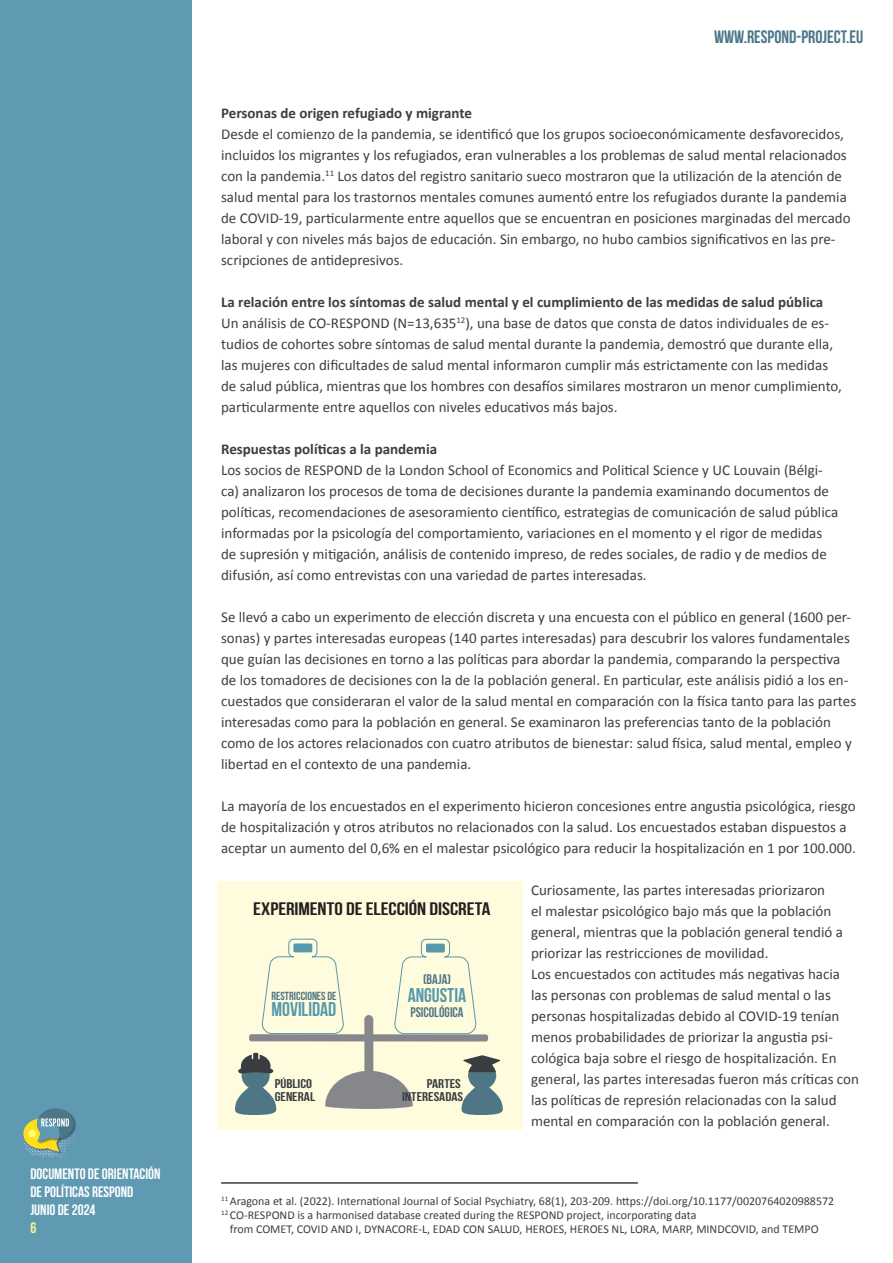
<style>
.page{position:relative;width:893px;height:1263px;background:#fff}
.page>*{position:absolute;margin:0;border:0;box-sizing:border-box;transform-origin:0 0}
.t1{font:700 19.8px "Bebas Neue";letter-spacing:-.005em;color:#5798ad}
.t2{font:700 18px "Bebas Neue";letter-spacing:-.005em;color:#231f20;scale:1.18 1}
.t3{font:18px "Bebas Neue";color:#4c7789}
.t4{font:15px/21px "Calibri";color:#3e3e3f}
.t5{font:700 15px "Calibri";color:#3e3e3f}
.t6{font:700 15px/18px "Bebas Neue";color:#fff}
.t7{font:700 15px "Bebas Neue";color:#fff690}
.t8{font:700 13.8px "Bebas Neue";letter-spacing:-.005em;color:#4f7583}
.t9{font:700 12.6px/12.8px "Bebas Neue";letter-spacing:.005em;color:#393c40;text-align:right;scale:1.18 1}
.t10{font:12px/14.4px "Calibri";color:#3e3e3f}
.t11{font:700 11.7px "Bebas Neue";color:#4f7583}
</style>
<div class="page">
<div style="left:0;top:0;width:191px;height:1263px;background:#5f99b2"></div>
<svg style="left:23px;top:1108px;width:53px;height:51px"></svg>
<hr style="left:221px;top:1182px;width:417px;height:2px;background:#3e3e3f">
<div style="left:217px;top:881px;width:306px;height:249px;background:#fffcdd"></div>
<svg style="left:235px;top:938px;width:268px;height:177px"></svg>
<p class="t6" style="left:30px;top:1165px;width:132px">DOCUMENTO DE ORIENTACIÓN<br>DE POLÍTICAS RESPOND<br>JUNIO DE 2024</p>
<p class="t7" style="left:30px;top:1220px;width:7px">6</p>
<p class="t3" style="left:714px;top:27px;width:151px">WWW.RESPOND-PROJECT.EU</p>
<p class="t5" style="left:221px;top:103px;width:252px">Personas de origen refugiado y migrante</p>
<p class="t4" style="left:221px;top:122px;width:631px">Desde el comienzo de la pandemia, se identificó que los grupos socioeconómicamente desfavorecidos, incluidos los migrantes y los refugiados, eran vulnerables a los problemas de salud mental relacionados con la pandemia.<sup>11</sup> Los datos del registro sanitario sueco mostraron que la utilización de la atención de salud mental para los trastornos mentales comunes aumentó entre los refugiados durante la pandemia de COVID-19, particularmente entre aquellos que se encuentran en posiciones marginadas del mercado laboral y con niveles más bajos de educación. Sin embargo, no hubo cambios significativos en las pre&shy;scripciones de antidepresivos.</p>
<p class="t5" style="left:221px;top:292px;width:604px">La relación entre los síntomas de salud mental y el cumplimiento de las medidas de salud pública</p>
<p class="t4" style="left:221px;top:311px;width:622px">Un análisis de CO-RESPOND (N=13,635<sup>12</sup>), una base de datos que consta de datos individuales de es&shy;tudios de cohortes sobre síntomas de salud mental durante la pandemia, demostró que durante ella, las mujeres con dificultades de salud mental informaron cumplir más estrictamente con las medidas de salud pública, mientras que los hombres con desafíos similares mostraron un menor cumplimiento, particularmente entre aquellos con niveles educativos más bajos.</p>
<p class="t5" style="left:221px;top:439px;width:218px">Respuestas políticas a la pandemia</p>
<p class="t4" style="left:221px;top:458px;width:619px">Los socios de RESPOND de la London School of Economics and Political Science y UC Louvain (Bélgi&shy;ca) analizaron los procesos de toma de decisiones durante la pandemia examinando documentos de políticas, recomendaciones de asesoramiento científico, estrategias de comunicación de salud pública informadas por la psicología del comportamiento, variaciones en el momento y el rigor de medidas de supresión y mitigación, análisis de contenido impreso, de redes sociales, de radio y de medios de difusión, así como entrevistas con una variedad de partes interesadas.</p>
<p class="t4" style="left:221px;top:605px;width:637px">Se llevó a cabo un experimento de elección discreta y una encuesta con el público en general (1600 per&shy;sonas) y partes interesadas europeas (140 partes interesadas) para descubrir los valores fundamentales que guían las decisiones en torno a las políticas para abordar la pandemia, comparando la perspectiva de los tomadores de decisiones con la de la población general. En particular, este análisis pidió a los en&shy;cuestados que consideraran el valor de la salud mental en comparación con la física tanto para las partes interesadas como para la población en general. Se examinaron las preferencias tanto de la población como de los actores relacionados con cuatro atributos de bienestar: salud física, salud mental, empleo y libertad en el contexto de una pandemia.</p>
<p class="t4" style="left:221px;top:794px;width:636px">La mayoría de los encuestados en el experimento hicieron concesiones entre angustia psicológica, riesgo de hospitalización y otros atributos no relacionados con la salud. Los encuestados estaban dispuestos a aceptar un aumento del 0,6% en el malestar psicológico para reducir la hospitalización en 1 por 100.000.</p>
<p class="t4" style="left:531px;top:878px;width:314px">Curiosamente, las partes interesadas priorizaron<br>el malestar psicológico bajo más que la población general, mientras que la población general tendió a priorizar las restricciones de movilidad.</p>
<p class="t4" style="left:531px;top:962px;width:329px">Los encuestados con actitudes más negativas hacia las personas con problemas de salud mental o las personas hospitalizadas debido al COVID-19 tenían menos probabilidades de priorizar la angustia psi&shy;cológica baja sobre el riesgo de hospitalización. En general, las partes interesadas fueron más críticas con las políticas de represión relacionadas con la salud mental en comparación con la población general.</p>
<p class="t2" style="left:253px;top:899px;width:202px">EXPERIMENTO DE ELECCIÓN DISCRETA</p>
<p class="t8" style="left:423px;top:972px;width:30px">(BAJA)</p>
<p class="t1" style="left:408px;top:984px;width:60px">ANGUSTIA</p>
<p class="t8" style="left:410px;top:1004px;width:55px">PSICOLÓGICA</p>
<p class="t11" style="left:271px;top:989px;width:67px">RESTRICCIONES DE</p>
<p class="t1" style="left:272px;top:998px;width:66px">MOVILIDAD</p>
<p class="t9" style="left:275px;top:1077px;width:36px;text-align:left">PÚBLICO<br>GENERAL</p>
<p class="t9" style="left:402px;top:1077px;width:53px">PARTES<br>INTERESADAS</p>
<p class="t10" style="left:221px;top:1193px;width:615px"><sup>11</sup> Aragona et al. (2022). International Journal of Social Psychiatry, 68(1), 203-209. https://doi.org/10.1177/0020764020988572</p>
<p class="t10" style="left:230px;top:1207px;width:590px;text-indent:-9px"><sup>12</sup> CO-RESPOND is a harmonised database created during the RESPOND project, incorporating data<br>from COMET, COVID AND I, DYNACORE-L, EDAD CON SALUD, HEROES, HEROES NL, LORA, MARP, MINDCOVID, and TEMPO</p>
</div>
